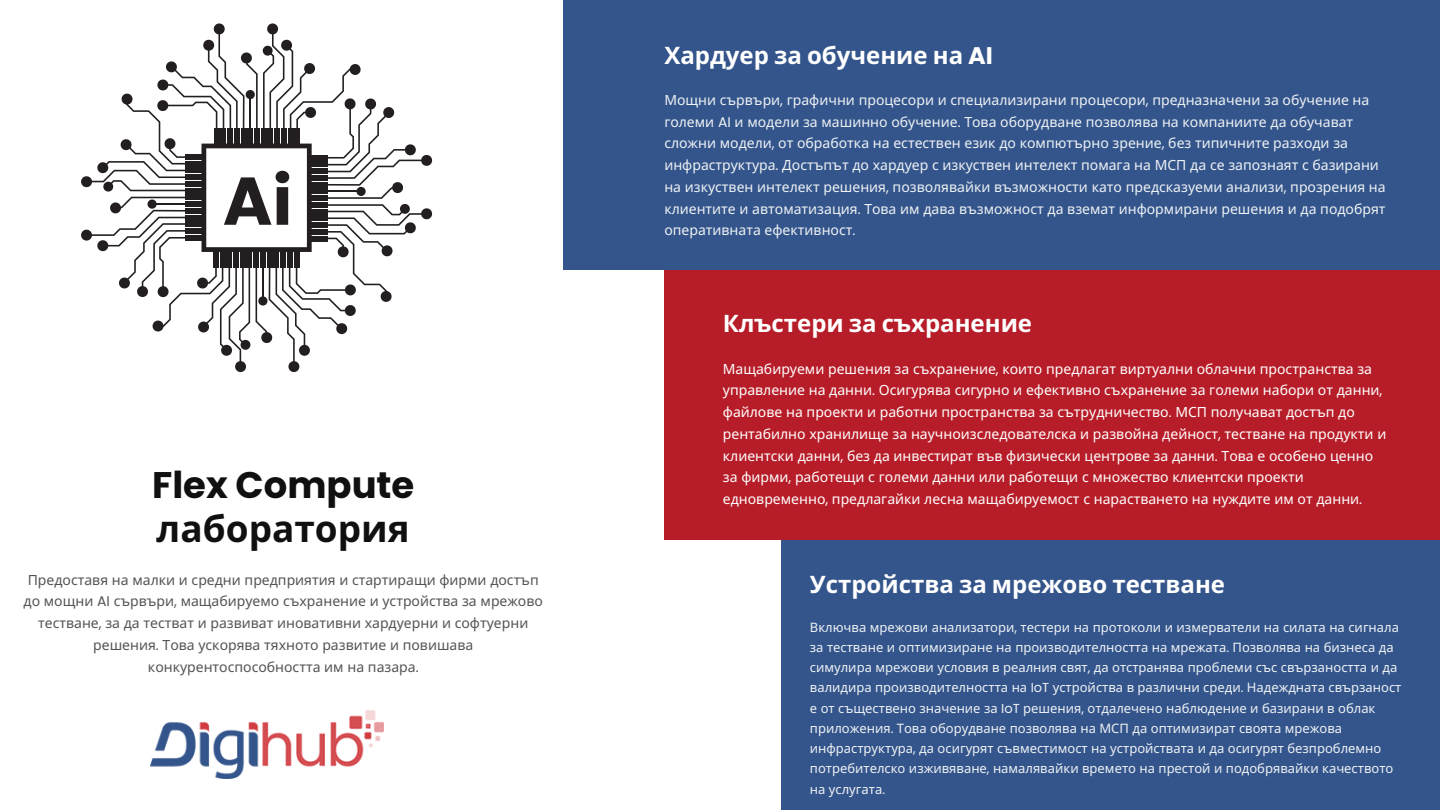
<style>
.page{position:relative;width:1440px;height:810px;background:#fff}
.page>*{position:absolute;margin:0;border:0;box-sizing:border-box;transform-origin:0 0}
.t1{font:700 37px "Poppins";color:#101010}
.t2{font:700 37px "Noto Sans";color:#101010}
.t3{font:700 24px "Noto Sans";color:#fff}
.t4{font:14px/21.8px "Noto Sans";color:#fff}
.t5{font:14px/21.8px "Noto Sans";color:#eef2f5}
.t6{font:14px/21.8px "Noto Sans";color:#545454;text-align:center}
.t7{font:13px/20.2px "Noto Sans";color:#eef2f5}
.s1{font-family:"Poppins"}
</style>
<div class="page">
<div style="left:563px;top:0;width:877px;height:270px;background:#34558b"></div>
<div style="left:664px;top:270px;width:776px;height:270px;background:#b71d28"></div>
<div style="left:781px;top:540px;width:659px;height:270px;background:#34558b"></div>
<img style="left:151px;top:710px;width:233px;height:68px">
<svg style="left:81px;top:23px;width:351px;height:349px"></svg>
<h1 class="t1" style="left:152px;top:459px;width:264px">Flex Compute</h1>
<h1 class="t2" style="left:157px;top:502px;width:255px">лаборатория</h1>
<p class="t6" style="left:24px;top:568px;width:521px">Предоставя на малки и средни предприятия и стартиращи фирми достъп до мощни <span class="s1">AI</span> сървъри<span class="s1">,</span> мащабируемо съхранение и устройства за мрежово тестване<span class="s1">,</span> за да тестват и развиват иновативни хардуерни и софтуерни решения<span class="s1">.</span> Това ускорява тяхното развитие и повишава конкурентоспособността им на пазара<span class="s1">.</span></p>
<h1 class="t3" style="left:664px;top:39px;width:330px">Хардуер за обучение на <span class="s1">AI</span></h1>
<p class="t5" style="left:664px;top:89px;width:723px">Мощни сървъри<span class="s1">,</span> графични процесори и специализирани процесори<span class="s1">,</span> предназначени за обучение на големи <span class="s1">AI</span> и модели за машинно обучение<span class="s1">.</span> Това оборудване позволява на компаниите да обучават сложни модели<span class="s1">,</span> от обработка на естествен език до компютърно зрение<span class="s1">,</span> без типичните разходи за инфраструктура<span class="s1">.</span> Достъпът до хардуер с изкуствен интелект помага на МСП да се запознаят с базирани на изкуствен интелект решения<span class="s1">,</span> позволявайки възможности като предсказуеми анализи<span class="s1">,</span> прозрения на клиентите и автоматизация<span class="s1">.</span> Това им дава възможност да вземат информирани решения и да подобрят</p>
<p class="t5" style="left:664px;top:219px;width:193px">оперативната ефективност<span class="s1">.</span></p>
<h2 class="t3" style="left:723px;top:306px;width:311px">Клъстери за съхранение</h2>
<p class="t4" style="left:723px;top:357px;width:665px">Мащабируеми решения за съхранение<span class="s1">,</span> които предлагат виртуални облачни пространства за управление на данни<span class="s1">.</span> Осигурява сигурно и ефективно съхранение за големи набори от данни<span class="s1">, </span>файлове на проекти и работни пространства за сътрудничество<span class="s1">.</span> МСП получават достъп до рентабилно хранилище за научноизследователска и развойна дейност<span class="s1">,</span> тестване на продукти и клиентски данни<span class="s1">,</span> без да инвестират във физически центрове за данни<span class="s1">.</span> Това е особено ценно за фирми<span class="s1">,</span> работещи с големи данни или работещи с множество клиентски проекти едновременно<span class="s1">,</span> предлагайки лесна мащабируемост с нарастването на нуждите им от данни<span class="s1">.</span></p>
<p class="t3" style="left:810px;top:567px;width:417px">Устройства за мрежово тестване</p>
<h2 class="t7" style="left:810px;top:616px;width:593px">Включва мрежови анализатори<span class="s1">,</span> тестери на протоколи и измерватели на силата на сигнала за тестване и оптимизиране на производителността на мрежата<span class="s1">.</span> Позволява на бизнеса да симулира мрежови условия в реалния свят<span class="s1">,</span> да отстранява проблеми със свързаността и да валидира производителността на <span class="s1">IoT</span> устройства в различни среди<span class="s1">.</span> Надеждната свързаност е от съществено значение за <span class="s1">IoT</span> решения<span class="s1">,</span> отдалечено наблюдение и базирани в облак приложения<span class="s1">.</span> Това оборудване позволява на МСП да оптимизират своята мрежова инфраструктура<span class="s1">,</span> да осигурят съвместимост на устройствата и да осигурят безпроблемно потребителско изживяване<span class="s1">,</span> намалявайки времето на престой и подобрявайки качеството</h2>
<p class="t7" style="left:810px;top:778px;width:77px">на услугата<span class="s1">.</span></p>
</div>
